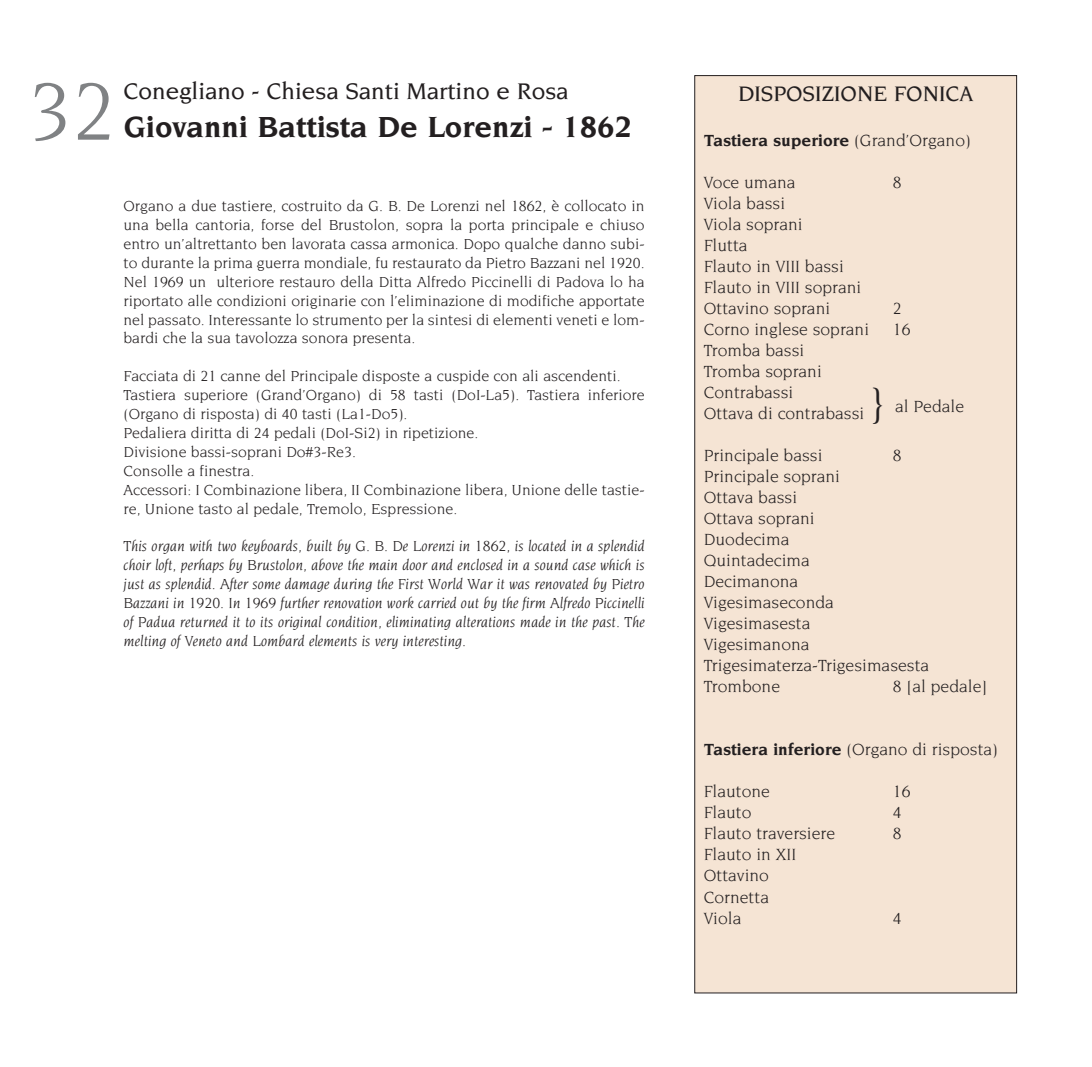
<style>
.page{position:relative;width:1092px;height:1067px;background:#fff}
.page>*{position:absolute;margin:0;border:0;box-sizing:border-box;transform-origin:0 0}
.t1{font:87.5px "Novarese";color:#808284}
.t2{font:43.75px "Novarese";color:#231f20}
.t3{font:700 31.5px "Novarese";color:#231f20}
.t4{font:500 24.5px "Novarese";color:#231f20}
.t5{font:500 22.75px "Novarese";color:#231f20}
.t6{font:17.5px/21px "Novarese";color:#231f20}
.t7{font:700 17.5px "Novarese";color:#231f20}
.t8{font:15.75px/18.9px "Novarese";color:#231f20;text-align:justify}
.t9{font:italic 15.75px/18.9px "Novarese";color:#231f20;text-align:justify}
.s1{font-weight:400}
.s2{font-weight:700}
</style>
<div class="page">
<div style="left:694px;top:76px;width:322px;height:917px;background:#f5e4d4"></div>
<h3 class="t4" style="left:123px;top:81px;width:446px">Conegliano - Chiesa Santi Martino e Rosa</h3>
<h3 class="t3" style="left:123px;top:113px;width:510px">Giovanni Battista De Lorenzi - 1862</h3>
<h1 class="t1" style="left:28px;top:74px;width:89px">32</h1>
<h3 class="t5" style="left:738px;top:85px;width:237px">DISPOSIZIONE FONICA</h3>
<p class="t7" style="left:703px;top:133px;width:268px">Tastiera superiore <span class="s1">(Grand’Organo)</span></p>
<p class="t6" style="left:703px;top:173px;width:93px">Voce umana</p>
<p class="t6" style="left:892px;top:173px;width:10px">8</p>
<p class="t6" style="left:703px;top:194px;width:159px">Viola bassi<br>Viola soprani<br>Flutta<br>Flauto in VIII bassi<br>Flauto in VIII soprani<br>Ottavino soprani</p>
<p class="t8" style="left:123px;top:197px;width:522px">Organo a due tastiere, costruito da G. B. De Lorenzi nel 1862, è collocato in una bella cantoria, forse del Brustolon, sopra la porta principale e chiuso entro un’altrettanto ben lavorata cassa armonica. Dopo qualche danno subi&shy;to durante la prima guerra mondiale, fu restaurato da Pietro Bazzani nel 1920.<br>Nel 1969 un ulteriore restauro della Ditta Alfredo Piccinelli di Padova lo ha riportato alle condizioni originarie con l’eliminazione di modifiche apportate nel passato. Interessante lo strumento per la sintesi di elementi veneti e lom&shy;bardi che la sua tavolozza sonora presenta.</p>
<p class="t8" style="left:123px;top:367px;width:522px;text-align:left">Facciata di 21 canne del Principale disposte a cuspide con ali ascendenti.<br>Tastiera superiore (Grand’Organo) di 58 tasti (DoI-La5). Tastiera inferiore (Organo di risposta) di 40 tasti (La1-Do5).<br>Pedaliera diritta di 24 pedali (DoI-Si2) in ripetizione.<br>Divisione bassi-soprani Do#3-Re3.<br>Consolle a finestra.<br>Accessori: I Combinazione libera, II Combinazione libera, Unione delle tastie&shy;re, Unione tasto al pedale, Tremolo, Espressione.</p>
<p class="t9" style="left:123px;top:538px;width:522px">This organ with two keyboards, built by G. B. De Lorenzi in 1862, is located in a splendid choir loft, perhaps by Brustolon, above the main door and enclosed in a sound case which is just as splendid. After some damage during the First World War it was renovated by Pietro Bazzani in 1920. In 1969 further renovation work carried out by the firm Alfredo Piccinelli of Padua returned it to its original condition, eliminating alterations made in the past. The melting of Veneto and Lombard elements is very interesting.</p>
<p class="t6" style="left:892px;top:299px;width:10px">2</p>
<p class="t6" style="left:703px;top:320px;width:167px">Corno inglese soprani</p>
<p class="t6" style="left:892px;top:320px;width:19px">16</p>
<p class="t6" style="left:703px;top:341px;width:162px">Tromba bassi<br>Tromba soprani<br>Contrabassi<br>Ottava di contrabassi</p>
<p class="t6" style="left:703px;top:446px;width:120px">Principale bassi</p>
<p class="t6" style="left:892px;top:446px;width:10px">8</p>
<p class="t6" style="left:703px;top:467px;width:227px">Principale soprani<br>Ottava bassi<br>Ottava soprani<br>Duodecima<br>Quintadecima<br>Decimanona<br>Vigesimaseconda<br>Vigesimasesta<br>Vigesimanona<br>Trigesimaterza-Trigesimasesta<br>Trombone</p>
<h2 class="t2" style="left:870px;top:383px;width:16px">}</h2>
<p class="t6" style="left:895px;top:397px;width:70px">al Pedale</p>
<p class="t6" style="left:892px;top:677px;width:96px">8 [al pedale]</p>
<p class="t6" style="left:703px;top:740px;width:296px"><span class="s2">Tastiera inferiore</span> (Organo di risposta)</p>
<p class="t6" style="left:703px;top:782px;width:68px">Flautone</p>
<p class="t6" style="left:892px;top:782px;width:19px">16</p>
<p class="t6" style="left:703px;top:803px;width:49px">Flauto</p>
<p class="t6" style="left:892px;top:803px;width:10px">4</p>
<p class="t6" style="left:703px;top:824px;width:133px">Flauto traversiere</p>
<p class="t6" style="left:892px;top:824px;width:10px">8</p>
<p class="t6" style="left:703px;top:845px;width:94px">Flauto in XII<br>Ottavino<br>Cornetta<br>Viola</p>
<p class="t6" style="left:892px;top:908px;width:10px">4</p>
</div>
